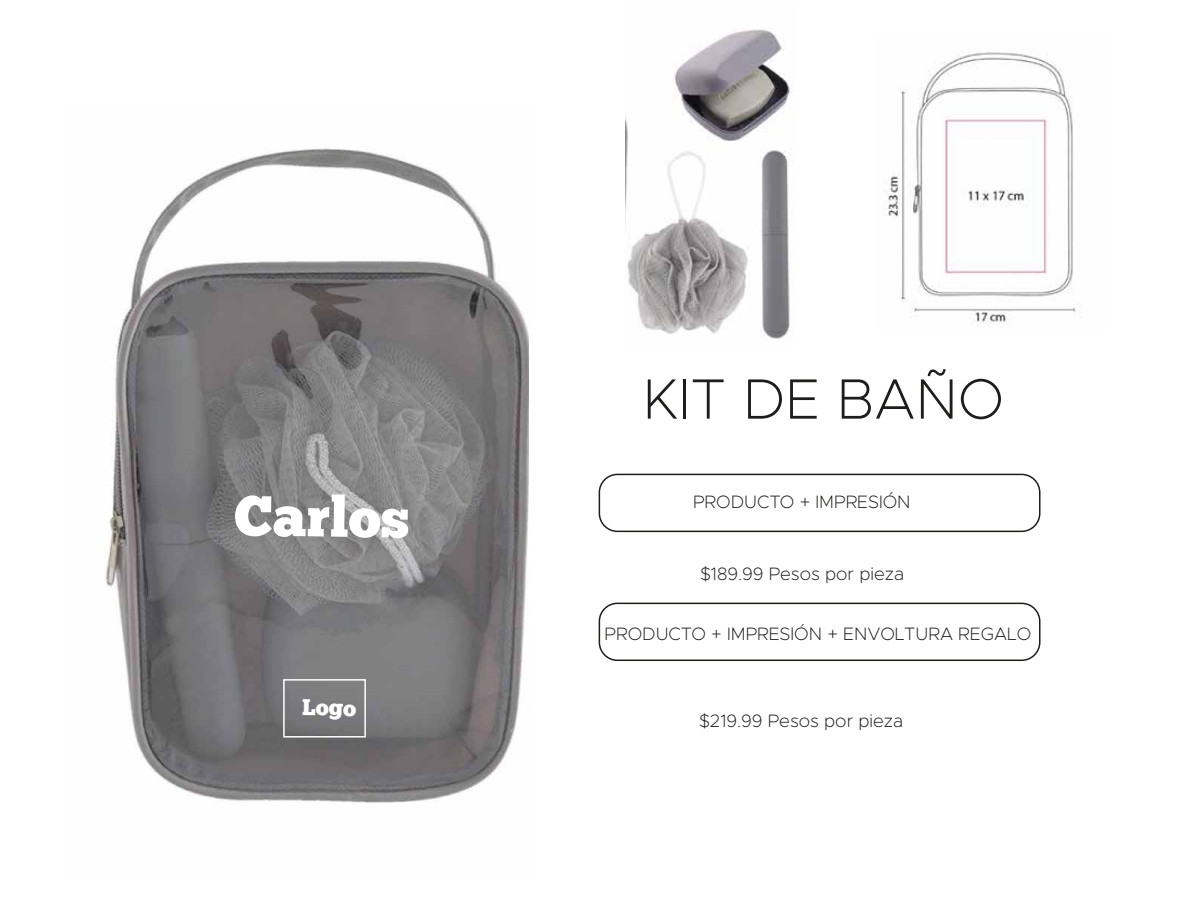
<style>
.page{position:relative;width:1188px;height:918px;background:#fff}
.page>*{position:absolute;margin:0;border:0;box-sizing:border-box;transform-origin:0 0}
.t1{font:200 57px "Metropolis";color:#1d1d1b}
.t2{font:56.25px "Chunk Five Ex";color:#fff}
.t3{font:22.5px "Chunk Five Ex";color:#fff}
.t4{font:200 18px "Metropolis";color:#1d1d1b}
</style>
<div class="page">
<div style="left:599px;top:474px;width:442px;height:58px;border:2px solid #1d1d1b;border-radius:18px"></div>
<div style="left:599px;top:603px;width:442px;height:58px;border:2px solid #1d1d1b;border-radius:18px"></div>
<img style="left:105px;top:147px;width:423px;height:656px">
<img style="left:626px;top:29px;width:166px;height:310px">
<img style="left:883px;top:52px;width:193px;height:271px">
<div style="left:283px;top:679px;width:83px;height:59px;border:2px solid #fff"></div>
<h2 class="t2" style="left:235px;top:473px;width:177px;rotate:1deg">Carlos</h2>
<p class="t3" style="left:303px;top:690px;width:56px;rotate:1deg">Logo</p>
<h1 class="t1" style="left:643px;top:364px;width:363px">KIT DE BAÑO</h1>
<p class="t4" style="left:693px;top:491px;width:219px">PRODUCTO + IMPRESIÓN</p>
<p class="t4" style="left:700px;top:563px;width:206px">$189.99 Pesos por pieza</p>
<p class="t4" style="left:605px;top:623px;width:428px">PRODUCTO + IMPRESIÓN + ENVOLTURA REGALO</p>
<p class="t4" style="left:699px;top:710px;width:206px">$219.99 Pesos por pieza</p>
</div>
